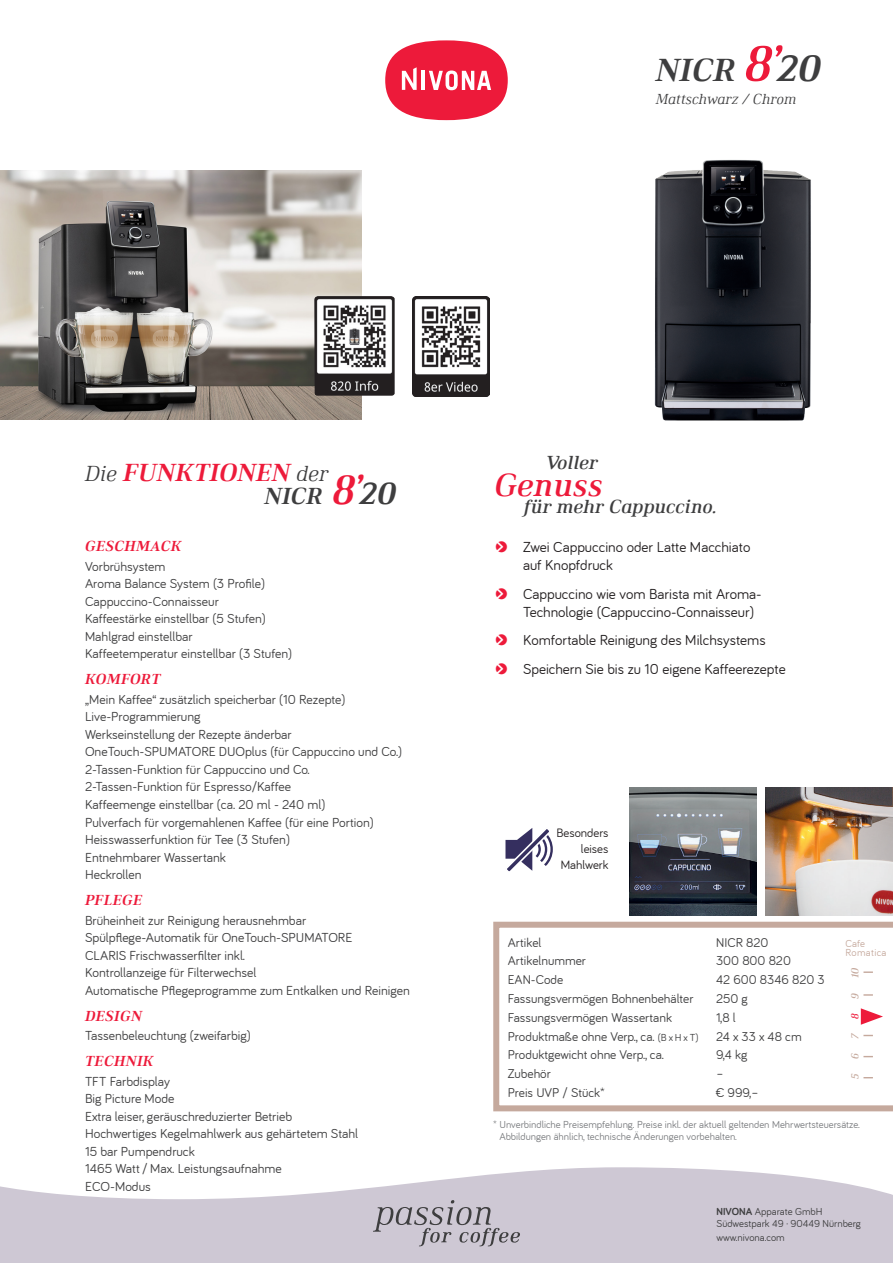
<style>
.page{position:relative;width:893px;height:1263px;background:#fff}
.page>*{position:absolute;margin:0;border:0;box-sizing:border-box;transform-origin:0 0}
.t1{font:italic 700 33px "Ethos";color:#3e3e3f}
.t2{font:italic 500 33px "Ethos";color:#ed1a3a}
.t3{font:italic 700 25.5px "Ethos";color:#ed1a3a}
.t4{font:italic 700 24px "Ethos";color:#3e3e3f}
.t5{font:italic 500 19.5px "Ethos";color:#3e3e3f}
.t6{font:15px/18px "Bariol";color:#231f20}
.t7{font:italic 700 15px "Ethos";letter-spacing:.02em;color:#ed1a3a}
.t8{font:italic 300 15px "Ethos";color:#3e3e3f}
.t9{font:13.5px/17.5px "Bariol";color:#3e3e3f}
.t10{font:13.2px "Bariol";color:#3e3e3f}
.t11{font:12.6px/16px "Bariol";color:#231f20;text-align:right}
.t12{font:10.5px/12px "Bariol";color:#7a7c7f}
.t13{font:10.5px/12px "Bariol";color:#3e3e3f}
.t14{font:10.5px/9px "Bariol";letter-spacing:.03em;color:#c5a99d}
.t15{font:italic 500 10.5px "Ethos";color:#c5a99d}
.t16{font:italic 500 10.5px "Ethos";color:#ed1a3a}
.s1{font-size:51px;color:#ed1a3a}
.s2{font-size:37.8px}
.s3{font-weight:300;font-size:22.5px;color:#3e3e3f}
.s4{font-size:42px;color:#ed1a3a}
.s5{font-size:31.5px}
.s6{font-size:10.5px}
.s7{font-weight:700}
</style>
<div class="page">
<div style="left:385px;top:40px;width:123px;height:80px;background:#ed1a3a;border-radius:50%"></div>
<svg style="left:402px;top:67px;width:15px;height:23px"></svg>
<hr style="left:422px;top:71px;width:3px;height:19px;background:#fff">
<svg style="left:429px;top:71px;width:62px;height:19px"></svg>
<svg style="left:0;top:1167px;width:893px;height:96px;fill:#cec8d4"></svg>
<svg style="left:373px;top:1200px;width:147px;height:46px"></svg>
<img style="left:765px;top:788px;width:128px;height:127px">
<img style="left:629px;top:788px;width:128px;height:127px">
<svg style="left:493px;top:922px;width:400px;height:189px"></svg>
<svg style="left:863px;top:971px;width:10px;height:2px"></svg>
<svg style="left:863px;top:994px;width:10px;height:2px"></svg>
<svg style="left:861px;top:1008px;width:22px;height:17px"></svg>
<img style="left:0;top:170px;width:361px;height:250px">
<img style="left:654px;top:160px;width:157px;height:261px">
<svg style="left:505px;top:828px;width:48px;height:44px"></svg>
<img style="left:314px;top:296px;width:81px;height:100px">
<img style="left:412px;top:297px;width:77px;height:99px">
<h1 class="t1" style="left:656px;top:50px;width:167px">NICR <span class="s1">8’</span><span class="s2">20</span></h1>
<p class="t8" style="left:656px;top:90px;width:142px">Mattschwarz / Chrom</p>
<h2 class="t3" style="left:85px;top:456px;width:245px"><span class="s3">Die</span> FUNKTIONEN <span class="s3">der</span></h2>
<h3 class="t4" style="left:264px;top:482px;width:133px">NICR <span class="s4">8’</span><span class="s5">20</span></h3>
<p class="t7" style="left:85px;top:537px;width:98px">GESCHMACK</p>
<p class="t9" style="left:85px;top:557px;width:209px">Vorbrühsystem<br>Aroma Balance System (3 Profile)<br>Cappuccino-Connaisseur<br>Kaffeestärke einstellbar (5 Stufen)<br>Mahlgrad einstellbar<br>Kaffeetemperatur einstellbar (3 Stufen)</p>
<p class="t7" style="left:85px;top:670px;width:77px">KOMFORT</p>
<p class="t9" style="left:85px;top:690px;width:319px">„Mein Kaffee“ zusätzlich speicherbar (10 Rezepte)<br>Live-Programmierung<br>Werkseinstellung der Rezepte änderbar OneTouch-SPUMATORE DUOplus (für Cappuccino und Co.)<br>2-Tassen-Funktion für Cappuccino und Co.<br>2-Tassen-Funktion für Espresso/Kaffee<br>Kaffeemenge einstellbar (ca. 20 ml - 240 ml)<br>Pulverfach für vorgemahlenen Kaffee (für eine Portion)<br>Heisswasserfunktion für Tee (3 Stufen)<br>Entnehmbarer Wassertank<br>Heckrollen</p>
<p class="t7" style="left:85px;top:891px;width:59px">PFLEGE</p>
<p class="t9" style="left:85px;top:911px;width:326px">Brüheinheit zur Reinigung herausnehmbar Spülpflege-Automatik für OneTouch-SPUMATORE<br>CLARIS Frischwasserfilter inkl.<br>Kontrollanzeige für Filterwechsel<br>Automatische Pflegeprogramme zum Entkalken und Reinigen</p>
<p class="t7" style="left:85px;top:1007px;width:58px">DESIGN</p>
<p class="t9" style="left:85px;top:1027px;width:167px">Tassenbeleuchtung (zweifarbig)</p>
<p class="t7" style="left:85px;top:1052px;width:70px">TECHNIK</p>
<p class="t9" style="left:85px;top:1072px;width:275px">TFT Farbdisplay<br>Big Picture Mode<br>Extra leiser, geräuschreduzierter Betrieb<br>Hochwertiges Kegelmahlwerk aus gehärtetem Stahl<br>15 bar Pumpendruck<br>1465 Watt / Max. Leistungsaufnahme<br>ECO-Modus</p>
<h3 class="t5" style="left:546px;top:451px;width:54px">Voller</h3>
<h1 class="t2" style="left:494px;top:465px;width:110px">Genuss</h1>
<h3 class="t5" style="left:524px;top:495px;width:195px">für mehr Cappuccino.</h3>
<p class="t6" style="left:523px;top:538px;width:229px">Zwei Cappuccino oder Latte Macchiato auf Knopfdruck</p>
<p class="t6" style="left:523px;top:584px;width:240px">Cappuccino wie vom Barista mit Aroma-<br>Technologie (Cappuccino-Connaisseur)</p>
<p class="t6" style="left:523px;top:626px;width:264px;line-height:28.7px">Komfortable Reinigung des Milchsystems<br>Speichern Sie bis zu 10 eigene Kaffeerezepte</p>
<p class="t11" style="left:556px;top:825px;width:54px">Besonders leises<br>Mahlwerk</p>
<p class="t10" style="left:508px;top:935px;width:35px">Artikel</p>
<p class="t10" style="left:716px;top:935px;width:54px">NICR 820</p>
<p class="t10" style="left:508px;top:953px;width:80px">Artikelnummer</p>
<p class="t10" style="left:716px;top:953px;width:76px">300 800 820</p>
<p class="t10" style="left:508px;top:972px;width:57px">EAN-Code</p>
<p class="t10" style="left:716px;top:972px;width:110px">42 600 8346 820 3</p>
<p class="t10" style="left:508px;top:991px;width:187px">Fassungsvermögen Bohnenbehälter</p>
<p class="t10" style="left:716px;top:991px;width:33px">250 g</p>
<p class="t10" style="left:508px;top:1010px;width:166px">Fassungsvermögen Wassertank</p>
<p class="t10" style="left:716px;top:1010px;width:21px">1,8 l</p>
<p class="t10" style="left:508px;top:1029px;width:192px">Produktmaße ohne Verp., ca. <span class="s6">(B x H x T)</span></p>
<p class="t10" style="left:716px;top:1029px;width:87px">24 x 33 x 48 cm</p>
<p class="t10" style="left:508px;top:1047px;width:158px">Produktgewicht ohne Verp., ca.</p>
<p class="t10" style="left:716px;top:1047px;width:33px">9,4 kg</p>
<p class="t10" style="left:508px;top:1066px;width:45px">Zubehör</p>
<p class="t10" style="left:716px;top:1066px;width:9px">–</p>
<p class="t10" style="left:508px;top:1085px;width:99px">Preis UVP / Stück*</p>
<p class="t10" style="left:716px;top:1085px;width:44px">€ 999,–</p>
<p class="t14" style="left:846px;top:939px;width:42px">Cafe<br>Romatica</p>
<p class="t15" style="left:848px;top:978px;width:12px;rotate:-90deg">10</p>
<p class="t15" style="left:848px;top:999px;width:7px;rotate:-90deg">9</p>
<p class="t16" style="left:848px;top:1019px;width:7px;rotate:-90deg">8</p>
<p class="t15" style="left:848px;top:1039px;width:8px;rotate:-90deg">7</p>
<p class="t15" style="left:848px;top:1059px;width:7px;rotate:-90deg">6</p>
<p class="t15" style="left:848px;top:1079px;width:7px;rotate:-90deg">5</p>
<p class="t12" style="left:499px;top:1118px;width:362px;text-indent:-6px">* Unverbindliche Preisempfehlung. Preise inkl. der aktuell geltenden Mehrwertsteuersätze.<br>Abbildungen ähnlich, technische Änderungen vorbehalten.</p>
<p class="t13" style="left:716px;top:1205px;width:146px"><span class="s7">NIVONA</span> Apparate GmbH<br>Südwestpark 49 · 90449 Nürnberg</p>
<p class="t13" style="left:716px;top:1231px;width:70px">www.nivona.com</p>
</div>
